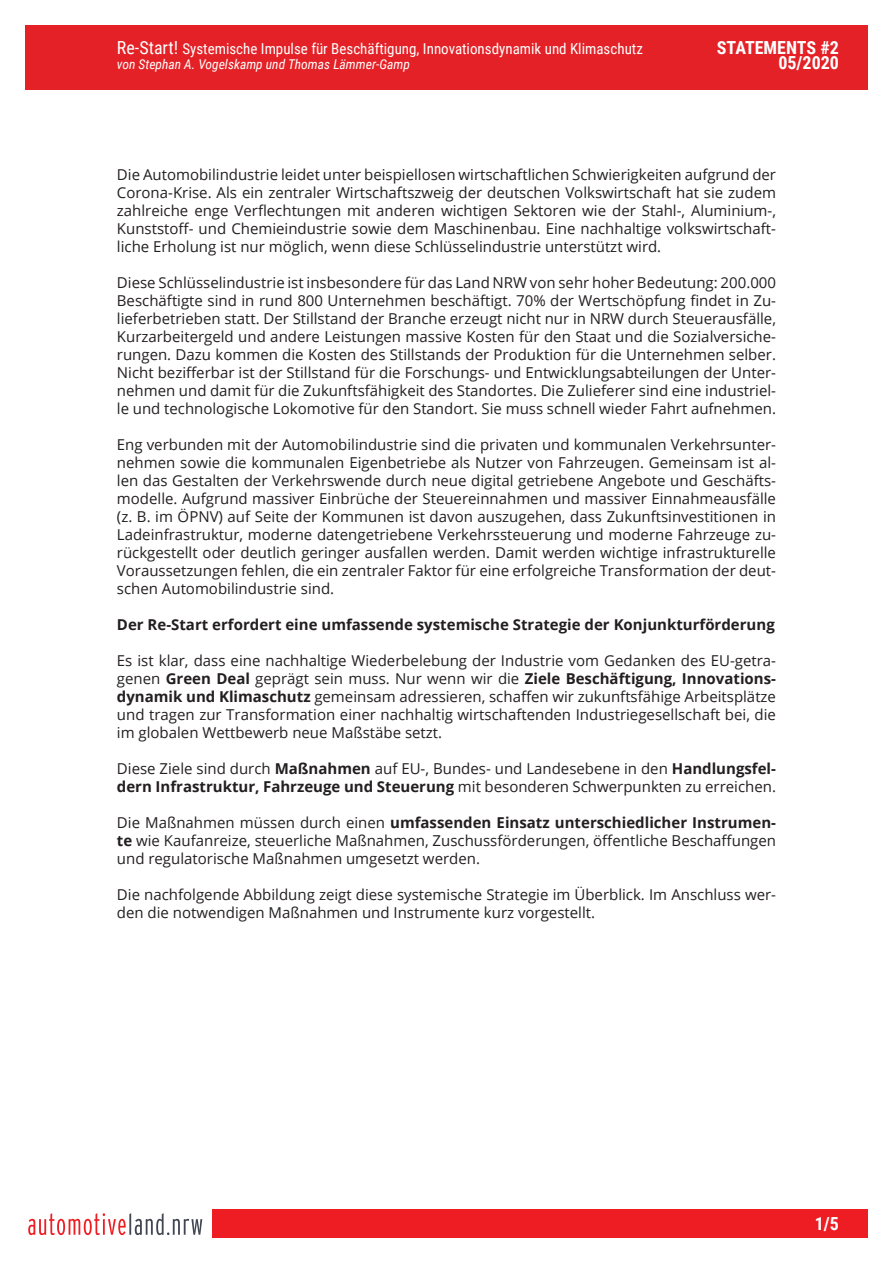
<style>
.page{position:relative;width:893px;height:1263px;background:#fff}
.page>*{position:absolute;margin:0;border:0;box-sizing:border-box;transform-origin:0 0}
.t1{font:700 18px/14.9px "Roboto Condensed";color:#fff;text-align:right}
.Fließtext{font:15px/18px "Open Sans";color:#231f20;text-align:justify}
.t2{font:15px "Roboto Condensed";color:#fff}
.Fließtext-2{font:700 15px "Open Sans";color:#231f20}
.t3{font:italic 13.5px "Roboto Condensed";color:#fff}
.s1{font-size:18px}
.s2{font-weight:700}
</style>
<div class="page">
<div style="left:1px;top:11px;width:891px;height:79px;background:#e32126"></div>
<div style="left:212px;top:1209px;width:680px;height:30px;background:#ee1d23"></div>
<div style="left:0;top:0;width:24px;height:1261px;background:#fff"></div>
<div style="left:869px;top:0;width:24px;height:1261px;background:#fff"></div>
<div style="left:1px;top:0;width:891px;height:24px;background:#fff"></div>
<svg style="left:28px;top:1213px;width:174px;height:22px"></svg>
<p class="t2" style="left:117px;top:38px;width:527px"><span class="s1">Re-Start!</span> Systemische Impulse für Beschäftigung, Innovationsdynamik und Klimaschutz</p>
<p class="t3" style="left:117px;top:55px;width:295px">von Stephan A. Vogelskamp und Thomas Lämmer-Gamp</p>
<p class="t1" style="left:717px;top:40px;width:124px">STATEMENTS #2<br>05/2020</p>
<p class="Fließtext" style="left:117px;top:165px;width:661px">Die Automobilindustrie leidet unter beispiellosen wirtschaftlichen Schwierigkeiten aufgrund der Corona-Krise. Als ein zentraler Wirtschaftszweig der deutschen Volkswirtschaft hat sie zudem zahlreiche enge Verflechtungen mit anderen wichtigen Sektoren wie der Stahl-, Aluminium-, Kunststoff- und Chemieindustrie sowie dem Maschinenbau. Eine nachhaltige volkswirtschaft&shy;liche Erholung ist nur möglich, wenn diese Schlüsselindustrie unterstützt wird.</p>
<p class="Fließtext" style="left:117px;top:273px;width:661px">Diese Schlüsselindustrie ist insbesondere für das Land NRW von sehr hoher Bedeutung: 200.000<br>Beschäftigte sind in rund 800 Unternehmen beschäftigt. 70% der Wertschöpfung findet in Zu&shy;lieferbetrieben statt. Der Stillstand der Branche erzeugt nicht nur in NRW durch Steuerausfälle, Kurzarbeitergeld und andere Leistungen massive Kosten für den Staat und die Sozialversiche&shy;rungen. Dazu kommen die Kosten des Stillstands der Produktion für die Unternehmen selber.<br>Nicht bezifferbar ist der Stillstand für die Forschungs- und Entwicklungsabteilungen der Unter&shy;nehmen und damit für die Zukunftsfähigkeit des Standortes. Die Zulieferer sind eine industriel&shy;le und technologische Lokomotive für den Standort. Sie muss schnell wieder Fahrt aufnehmen.</p>
<p class="Fließtext" style="left:117px;top:435px;width:661px">Eng verbunden mit der Automobilindustrie sind die privaten und kommunalen Verkehrsunter&shy;nehmen sowie die kommunalen Eigenbetriebe als Nutzer von Fahrzeugen. Gemeinsam ist al&shy;len das Gestalten der Verkehrswende durch neue digital getriebene Angebote und Geschäfts&shy;modelle. Aufgrund massiver Einbrüche der Steuereinnahmen und massiver Einnahmeausfälle (z. B. im ÖPNV) auf Seite der Kommunen ist davon auszugehen, dass Zukunftsinvestitionen in Ladeinfrastruktur, moderne datengetriebene Verkehrssteuerung und moderne Fahrzeuge zu&shy;rückgestellt oder deutlich geringer ausfallen werden. Damit werden wichtige infrastrukturelle Voraussetzungen fehlen, die ein zentraler Faktor für eine erfolgreiche Transformation der deut&shy;schen Automobilindustrie sind.</p>
<p class="Fließtext-2" style="left:117px;top:614px;width:659px">Der Re-Start erfordert eine umfassende systemische Strategie der Konjunkturförderung</p>
<p class="Fließtext" style="left:117px;top:651px;width:661px">Es ist klar, dass eine nachhaltige Wiederbelebung der Industrie vom Gedanken des EU-getra&shy;genen <span class="s2">Green Deal</span> geprägt sein muss. Nur wenn wir die <span class="s2">Ziele Beschäftigung, Innovations&shy;dynamik und Klimaschutz</span> gemeinsam adressieren, schaffen wir zukunftsfähige Arbeitsplätze und tragen zur Transformation einer nachhaltig wirtschaftenden Industriegesellschaft bei, die im globalen Wettbewerb neue Maßstäbe setzt.</p>
<p class="Fließtext" style="left:117px;top:759px;width:661px">Diese Ziele sind durch <span class="s2">Maßnahmen</span> auf EU-, Bundes- und Landesebene in den <span class="s2">Handlungsfel&shy;dern Infrastruktur, Fahrzeuge und Steuerung</span> mit besonderen Schwerpunkten zu erreichen.</p>
<p class="Fließtext" style="left:117px;top:813px;width:661px">Die Maßnahmen müssen durch einen <span class="s2">umfassenden Einsatz unterschiedlicher Instrumen&shy;te</span> wie Kaufanreize, steuerliche Maßnahmen, Zuschussförderungen, öffentliche Beschaffungen und regulatorische Maßnahmen umgesetzt werden.</p>
<p class="Fließtext" style="left:117px;top:885px;width:661px">Die nachfolgende Abbildung zeigt diese systemische Strategie im Überblick. Im Anschluss wer&shy;den die notwendigen Maßnahmen und Instrumente kurz vorgestellt.</p>
<p class="t1" style="left:815px;top:1216px;width:26px">1/5</p>
</div>
